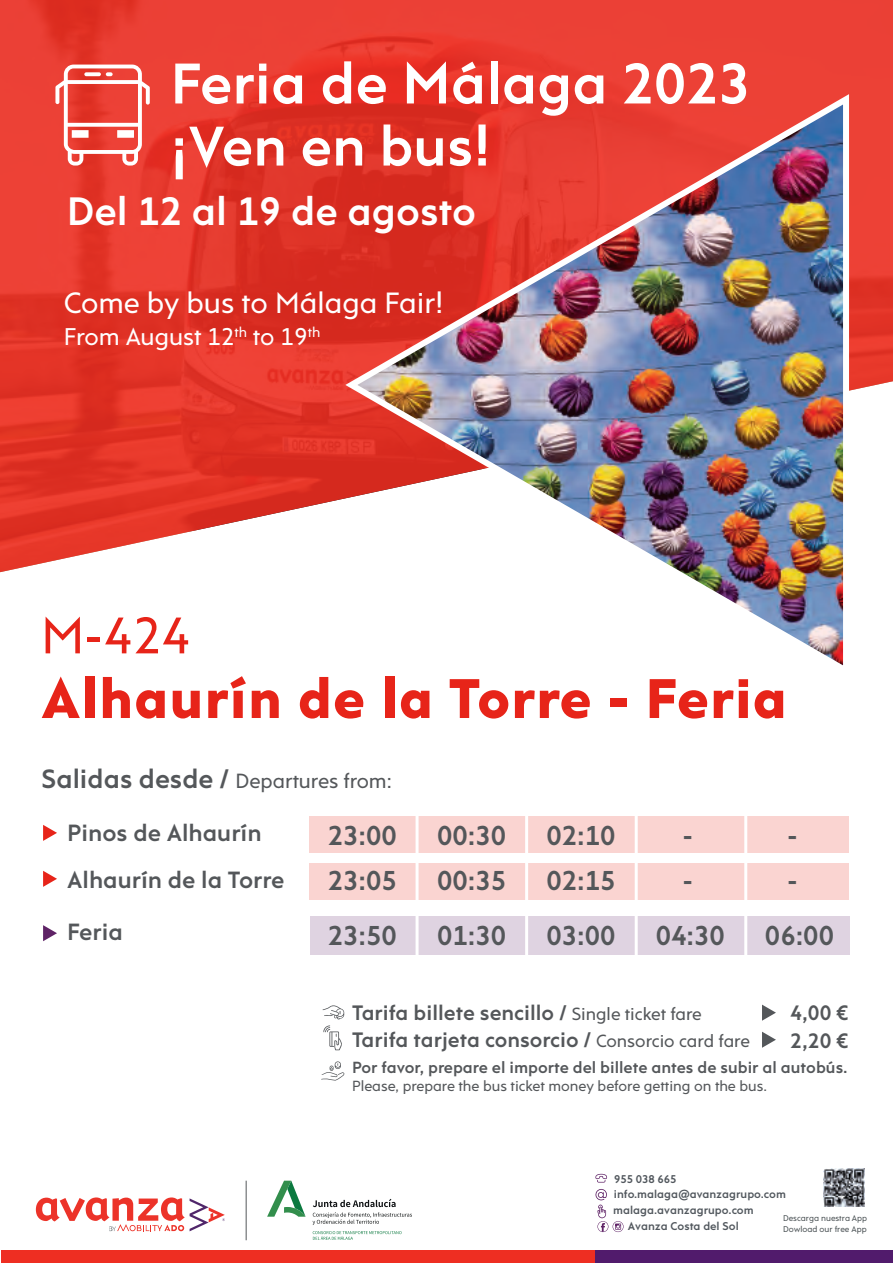
<style>
.page{position:relative;width:893px;height:1263px;background:#fff}
.page>*{position:absolute;margin:0;border:0;box-sizing:border-box;transform-origin:0 0}
.t1{font:700 58.5px "Rams";color:#fff}
.t2{font:900 57px "Rams";color:#e72419}
.t3{font:700 57px "Rams";color:#fff}
.t4{font:52.5px "Rams";color:#e72419}
.t5{font:700 40.5px "Rams";color:#fff}
.t6{font:30px "Rams";color:#fff}
.t7{font:700 27.9px "Rams";color:#54575a}
.t8{font:24.75px "Rams";color:#fff}
.t9{font:700 24px/47px "Rams";color:#54575a}
.t10{font:700 21.3px/27.3px "Rams";color:#54575a}
.t11{font:21px "Rams";color:#54575a}
.t12{font:700 16.5px "Rams";color:#54575a}
.t13{font:15px "Rams";color:#54575a}
.t14{font:700 11.55px/15.9px "Rams";color:#51575d;text-align:center}
.t15{font:8.55px/11.2px "Rams";color:#4c5356}
.s1{font-weight:700;font-size:27px}
.s2{font-weight:400;font-size:18px}
</style>
<div class="page">
<svg style="left:0;top:0;width:893px;height:573px;background:#e7473d"></svg>
<img style="left:343px;top:89px;width:509px;height:577px">
<svg style="left:55px;top:65px;width:95px;height:101px"></svg>
<div style="left:72px;top:130px;width:17px;height:8px;background:#fff"></div>
<div style="left:117px;top:130px;width:17px;height:8px;background:#fff"></div>
<svg style="left:595px;top:1174px;width:12px;height:8px"></svg>
<img style="left:824px;top:1168px;width:41px;height:38px">
<div style="left:1px;top:1250px;width:595px;height:12px;background:#ee2e22"></div>
<div style="left:595px;top:1250px;width:298px;height:12px;background:#511b6c"></div>
<svg style="left:313px;top:1231px;width:89px;height:9px"></svg>
<svg style="left:313px;top:1199px;width:99px;height:26px"></svg>
<svg style="left:267px;top:1181px;width:39px;height:36px"></svg>
<svg style="left:36px;top:1197px;width:189px;height:34px"></svg>
<hr style="left:246px;top:1181px;width:1px;height:59px;background:#54575a">
<svg style="left:595px;top:1189px;width:29px;height:43px"></svg>
<svg style="left:43px;top:825px;width:14px;height:16px"></svg>
<svg style="left:43px;top:871px;width:14px;height:16px"></svg>
<svg style="left:43px;top:925px;width:14px;height:16px"></svg>
<div style="left:310px;top:817px;width:539px;height:36px;background:#fad4d1"></div>
<div style="left:310px;top:863px;width:539px;height:37px;background:#fad4d1"></div>
<div style="left:310px;top:917px;width:539px;height:38px;background:#dfd3e1"></div>
<hr style="left:416px;top:810px;width:3px;height:152px;background:#fff">
<hr style="left:525px;top:810px;width:3px;height:152px;background:#fff">
<hr style="left:635px;top:810px;width:3px;height:152px;background:#fff">
<hr style="left:744px;top:810px;width:3px;height:152px;background:#fff">
<svg style="left:322px;top:1005px;width:22px;height:45px"></svg>
<svg style="left:762px;top:1004px;width:14px;height:17px"></svg>
<svg style="left:762px;top:1032px;width:14px;height:16px"></svg>
<svg style="left:321px;top:1061px;width:24px;height:19px"></svg>
<h1 class="t1" style="left:170px;top:48px;width:582px">Feria de Málaga 2023</h1>
<h2 class="t3" style="left:170px;top:112px;width:322px">¡Ven en bus!</h2>
<h3 class="t5" style="left:67px;top:186px;width:411px">Del 12 al 19 de agosto</h3>
<h3 class="t6" style="left:64px;top:284px;width:381px">Come by bus to Málaga Fair!</h3>
<p class="t8" style="left:64px;top:322px;width:258px">From August 12<sup>th</sup> to 19<sup>th</sup></p>
<h3 class="t4" style="left:41px;top:604px;width:150px">M-424</h3>
<h2 class="t2" style="left:41px;top:663px;width:748px">Alhaurín de la Torre - Feria</h2>
<p class="t11" style="left:42px;top:768px;width:352px"><span class="s1">Salidas desde /</span> Departures from:</p>
<p class="t9" style="left:67px;top:810px;width:219px">Pinos de Alhaurín<br>Alhaurín de la Torre</p>
<p class="t9" style="left:67px;top:908px;width:57px">Feria</p>
<h3 class="t7" style="left:328px;top:818px;width:71px">23:00</h3>
<h3 class="t7" style="left:437px;top:818px;width:71px">00:30</h3>
<h3 class="t7" style="left:546px;top:818px;width:71px">02:10</h3>
<h3 class="t7" style="left:682px;top:818px;width:12px">-</h3>
<h3 class="t7" style="left:787px;top:818px;width:12px">-</h3>
<h3 class="t7" style="left:328px;top:864px;width:71px">23:05</h3>
<h3 class="t7" style="left:437px;top:864px;width:71px">00:35</h3>
<h3 class="t7" style="left:546px;top:864px;width:71px">02:15</h3>
<h3 class="t7" style="left:682px;top:864px;width:12px">-</h3>
<h3 class="t7" style="left:787px;top:864px;width:12px">-</h3>
<h3 class="t7" style="left:328px;top:918px;width:71px">23:50</h3>
<h3 class="t7" style="left:437px;top:918px;width:71px">01:30</h3>
<h3 class="t7" style="left:546px;top:918px;width:71px">03:00</h3>
<h3 class="t7" style="left:656px;top:918px;width:71px">04:30</h3>
<h3 class="t7" style="left:765px;top:918px;width:71px">06:00</h3>
<p class="t10" style="left:352px;top:999px;width:399px">Tarifa billete sencillo / <span class="s2">Single ticket fare<br></span>Tarifa tarjeta consorcio / <span class="s2">Consorcio card fare</span></p>
<p class="t10" style="left:790px;top:999px;width:60px;line-height:28px">4,00 €<br>2,20 €</p>
<p class="t12" style="left:352px;top:1058px;width:497px">Por favor, prepare el importe del billete antes de subir al autobús.</p>
<p class="t13" style="left:352px;top:1077px;width:416px">Please, prepare the bus ticket money before getting on the bus.</p>
<p class="t14" style="left:614px;top:1171px;width:64px">955 038 665</p>
<p class="t14" style="left:613px;top:1202px;width:142px">malaga.avanzagrupo.com<br>Avanza Costa del Sol</p>
<p class="t15" style="left:783px;top:1212px;width:86px">Descarga nuestra App<br>Dowload our free App</p>
<p class="t14" style="left:614px;top:1186px;width:173px">info.malaga@avanzagrupo.com</p>
</div>
